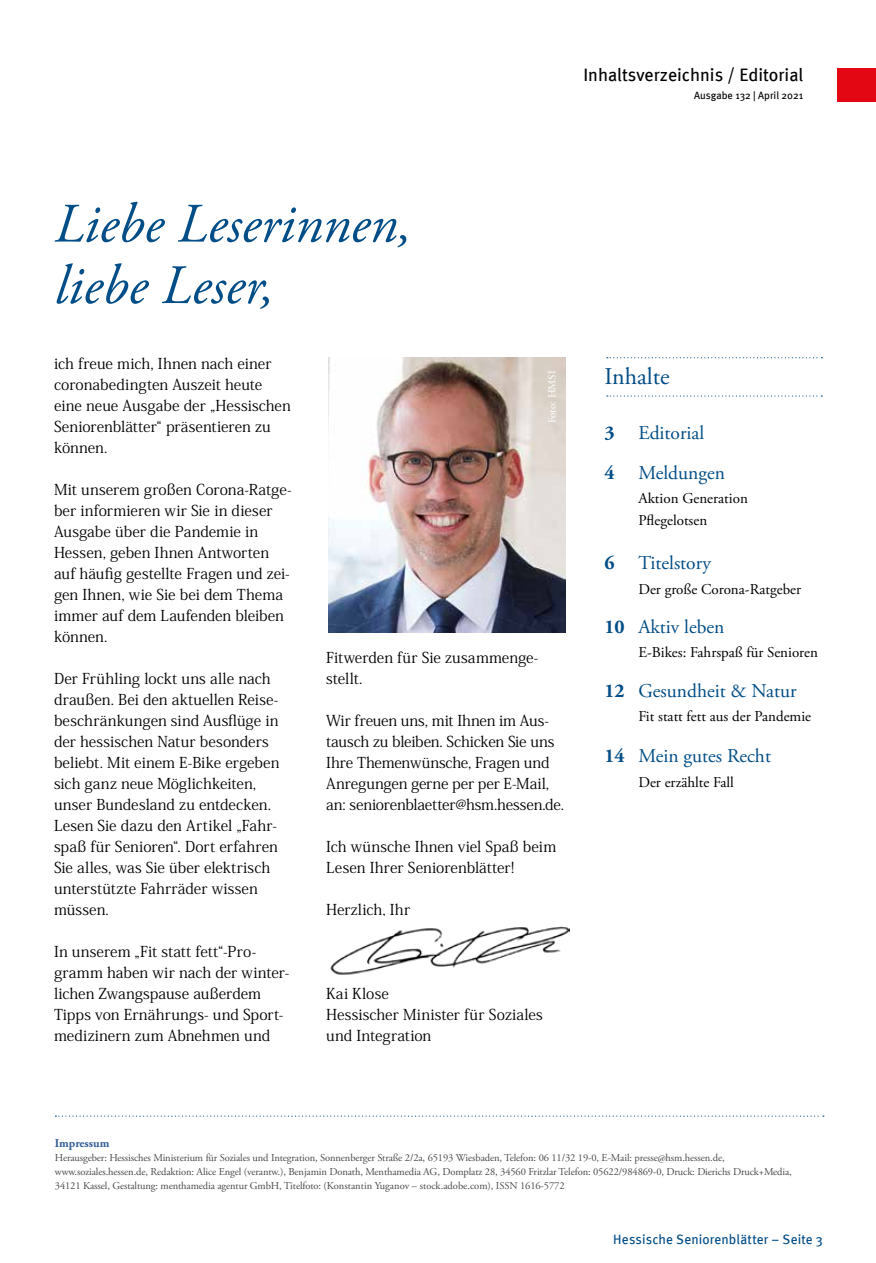
<style>
.page{position:relative;width:876px;height:1263px;background:#fff}
.page>*{position:absolute;margin:0;border:0;box-sizing:border-box;transform-origin:0 0}
.t1{font:italic 55.5px/61.5px "Adobe Garamond Pro";color:#004d87}
.t2{font:24px "Adobe Garamond Pro";color:#004d87}
.t3{font:19.5px/39.3px "Adobe Garamond Pro";color:#004d87}
.t4{font:18px "Meta";color:#000}
.t5{font:15px/21px "Koz Min Pro";letter-spacing:-.005em;color:#000}
.t6{font:15px/21.8px "Adobe Garamond Pro";color:#000}
.t7{font:15px "Koz Min Pro";letter-spacing:.015em;color:#000}
.t8{font:13.5px "Meta";letter-spacing:.01em;color:#004d87}
.t9{font:700 12px "Adobe Garamond Pro";color:#356096}
.t10{font:10.95px "Adobe Garamond Pro";color:#fff}
.t11{font:10.5px/14.2px "Adobe Garamond Pro";letter-spacing:-.01em;color:#4a4a49}
.t12{font:10.5px "Meta";color:#000}
.s1{font-weight:700}
</style>
<div class="page">
<svg style="left:607px;top:357px;width:215px;height:1px"></svg>
<svg style="left:607px;top:395px;width:215px;height:2px"></svg>
<svg style="left:55px;top:1115px;width:769px;height:2px"></svg>
<img style="left:330px;top:926px;width:240px;height:49px">
<img style="left:328px;top:358px;width:238px;height:274px">
<div style="left:838px;top:68px;width:38px;height:33px;background:#e30613"></div>
<p class="t4" style="left:583px;top:64px;width:221px">Inhaltsverzeichnis / Editorial</p>
<h1 class="t1" style="left:54px;top:195px;width:359px">Liebe Leserinnen, liebe Leser,</h1>
<p class="t5" style="left:54px;top:353px;width:238px">ich freue mich, Ihnen nach einer coronabedingten Auszeit heute eine neue Ausgabe der „Hessischen<br>Seniorenblätter“ präsentieren zu können.</p>
<p class="t5" style="left:54px;top:479px;width:239px">Mit unserem großen Corona-Ratge&shy;ber informieren wir Sie in dieser<br>Ausgabe über die Pandemie in<br>Hessen, geben Ihnen Antworten auf häufig gestellte Fragen und zei&shy;gen Ihnen, wie Sie bei dem Thema immer auf dem Laufenden bleiben können.</p>
<p class="t5" style="left:54px;top:668px;width:227px">Der Frühling lockt uns alle nach draußen. Bei den aktuellen Reise&shy;beschränkungen sind Ausflüge in der hessischen Natur besonders beliebt. Mit einem E-Bike ergeben sich ganz neue Möglichkeiten, unser Bundesland zu entdecken.<br>Lesen Sie dazu den Artikel „Fahr&shy;spaß für Senioren“. Dort erfahren<br>Sie alles, was Sie über elektrisch unterstützte Fahrräder wissen müssen.</p>
<p class="t5" style="left:54px;top:941px;width:237px">In unserem „Fit statt fett“-Pro&shy;gramm haben wir nach der winter&shy;lichen Zwangspause außerdem<br>Tipps von Ernährungs- und Sport&shy;medizinern zum Abnehmen und</p>
<p class="t10" style="left:545px;top:423px;width:54px;rotate:-90deg">Foto: HMSI</p>
<p class="t5" style="left:326px;top:647px;width:214px">Fitwerden für Sie zusammenge&shy;stellt.</p>
<p class="t5" style="left:326px;top:710px;width:239px">Wir freuen uns, mit Ihnen im Aus&shy;tausch zu bleiben. Schicken Sie uns Ihre Themenwünsche, Fragen und Anregungen gerne per per E-Mail, an: seniorenblaetter@hsm.hessen.de.</p>
<p class="t5" style="left:326px;top:836px;width:232px">Ich wünsche Ihnen viel Spaß beim<br>Lesen Ihrer Seniorenblätter!</p>
<p class="t7" style="left:326px;top:899px;width:86px">Herzlich, Ihr</p>
<p class="t5" style="left:326px;top:983px;width:218px">Kai Klose<br>Hessischer Minister für Soziales und Integration</p>
<p class="t12" style="left:694px;top:89px;width:111px">Ausgabe 132 | April 2021</p>
<h2 class="t2" style="left:604px;top:362px;width:67px">Inhalte</h2>
<h3 class="t3" style="left:604px;top:414px;width:122px"><span class="s1">3</span> Editorial<br><span class="s1">4</span> Meldungen</h3>
<p class="t6" style="left:638px;top:488px;width:111px">Aktion Generation<br>Pflegelotsen</p>
<h3 class="t3" style="left:604px;top:544px;width:108px"><span class="s1">6</span> Titelstory</h3>
<p class="t6" style="left:638px;top:578px;width:164px">Der große Corona-Ratgeber</p>
<h3 class="t3" style="left:604px;top:608px;width:122px"><span class="s1">10</span> Aktiv leben</h3>
<p class="t6" style="left:638px;top:642px;width:181px">E-Bikes: Fahrspaß für Senioren</p>
<h3 class="t3" style="left:604px;top:671px;width:194px"><span class="s1">12</span> Gesundheit &amp; Natur</h3>
<p class="t6" style="left:638px;top:706px;width:174px">Fit statt fett aus der Pandemie</p>
<h3 class="t3" style="left:604px;top:737px;width:168px"><span class="s1">14</span> Mein gutes Recht</h3>
<p class="t6" style="left:638px;top:772px;width:97px">Der erzählte Fall</p>
<p class="t9" style="left:55px;top:1136px;width:56px">Impressum</p>
<p class="t11" style="left:55px;top:1151px;width:738px">Herausgeber: Hessisches Ministerium für Soziales und Integration, Sonnenberger Straße 2/2a, 65193 Wiesbaden, Telefon: 06 11/32 19-0, E-Mail: presse@hsm.hessen.de, www.soziales.hessen.de, Redaktion: Alice Engel (verantw.), Benjamin Donath, Menthamedia AG, Domplatz 28, 34560 Fritzlar Telefon: 05622/984869-0, Druck: Dierichs Druck+Media,<br>34121 Kassel, Gestaltung: menthamedia agentur GmbH, Titelfoto: (Konstantin Yuganov – stock.adobe.com), ISSN 1616-5772</p>
<p class="t8" style="left:613px;top:1231px;width:211px">Hessische Seniorenblätter – Seite 3</p>
</div>
